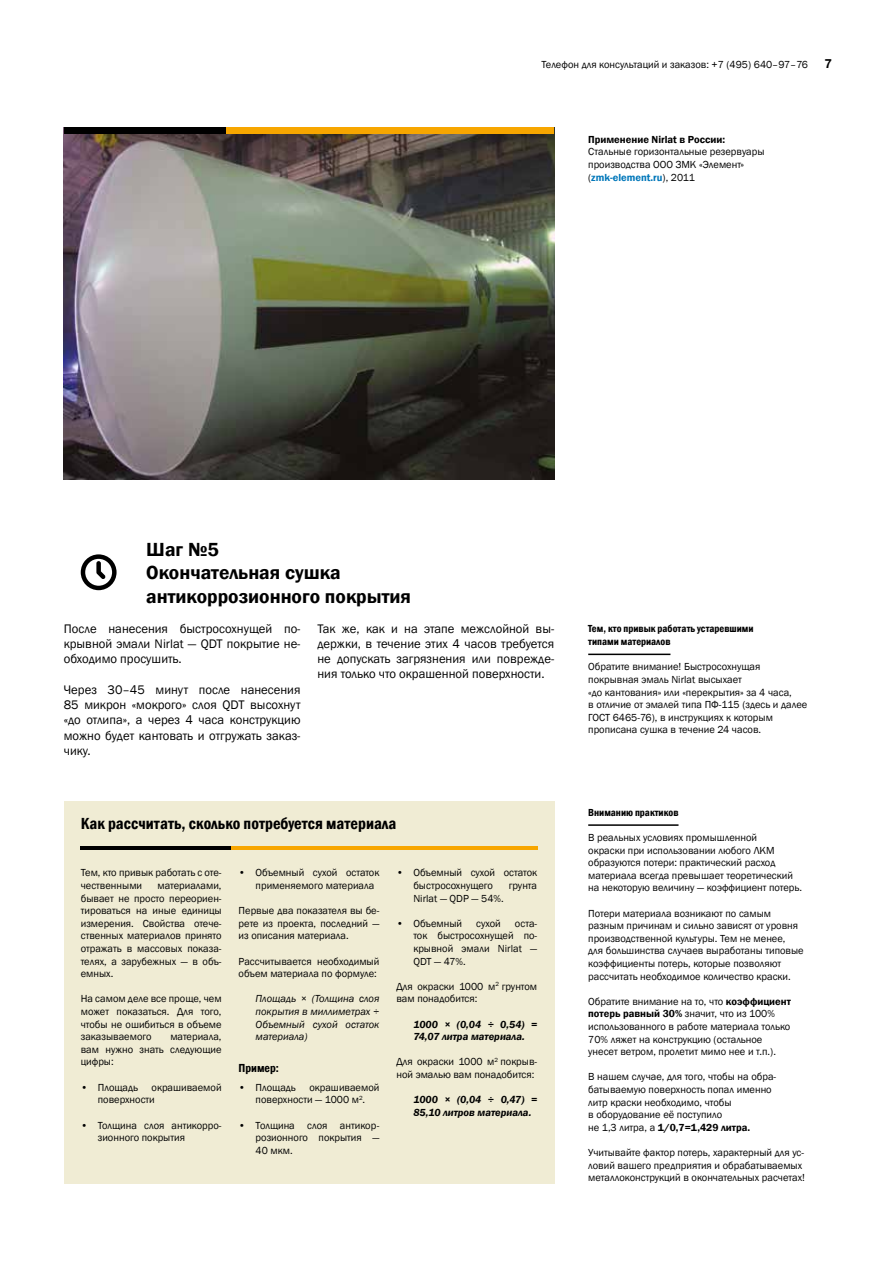
<style>
.page{position:relative;width:893px;height:1263px;background:#fff}
.page>*{position:absolute;margin:0;border:0;box-sizing:border-box;transform-origin:0 0}
.t1{font:600 19.5px/23.4px "Franklin Gothic";color:#000}
.t2{font:600 condensed 16.5px "Franklin Gothic";color:#000}
.t3{font:12.75px/15.3px "Franklin Gothic";color:#000;text-align:justify}
.t4{font:12.75px "Helvetica 7 Bold";color:#000}
.t5{font:600 condensed 12px "Franklin Gothic";color:#000}
.t6{font:10.5px/12.6px "Franklin Gothic";color:#000}
.t7{font:italic 600 10.5px/12.6px "Franklin Gothic";color:#000}
.t8{font:italic 10.5px/12.6px "Franklin Gothic";color:#000;text-align:justify}
.t9{font:600 condensed 10.5px/12.6px "Franklin Gothic";color:#000}
.t10{font:600 10.5px "Franklin Gothic";color:#000}
.s1{font-weight:600;color:#0077ba}
.s2{font-weight:600}
</style>
<div class="page">
<hr style="left:588px;top:654px;width:82px;height:1px;background:#000">
<hr style="left:588px;top:824px;width:90px;height:2px;background:#000">
<div style="left:64px;top:801px;width:490px;height:382px;background:#f0ecd4"></div>
<img style="left:64px;top:134px;width:490px;height:345px">
<div style="left:225px;top:128px;width:329px;height:6px;background:#f7a600"></div>
<div style="left:64px;top:128px;width:161px;height:6px;background:#000"></div>
<hr style="left:231px;top:846px;width:306px;height:4px;background:#f7a600">
<hr style="left:81px;top:846px;width:150px;height:4px;background:#000">
<svg style="left:81px;top:554px;width:36px;height:36px"></svg>
<p class="t6" style="left:541px;top:58px;width:268px">Телефон для консультаций и заказов: +7 (495) 640–97–76</p>
<p class="t4" style="left:825px;top:57px;width:9px">7</p>
<p class="t10" style="left:588px;top:133px;width:138px">Применение Nirlat в России:</p>
<p class="t6" style="left:588px;top:146px;width:178px">Стальные горизонтальные резервуары производства ООО ЗМК «Элемент» (<span class="s1">zmk-element.ru</span>), 2011</p>
<h1 class="t1" style="left:146px;top:538px;width:266px">Шаг №5<br>Окончательная сушка антикоррозионного покрытия</h1>
<p class="t3" style="left:64px;top:621px;width:238px">После нанесения быстросохнущей по&shy;крывной эмали Nirlat — QDT покрытие не&shy;обходимо просушить.</p>
<p class="t3" style="left:64px;top:682px;width:238px">Через 30–45 минут после нанесения 85 микрон «мокрого» слоя QDT высохнут «до отлипа», а через 4 часа конструкцию можно будет кантовать и отгружать заказ&shy;чику.</p>
<p class="t3" style="left:317px;top:621px;width:238px">Так же, как и на этапе межслойной вы&shy;держки, в течение этих 4 часов требуется не допускать загрязнения или поврежде&shy;ния только что окрашенной поверхности.</p>
<h2 class="t2" style="left:81px;top:813px;width:317px">Как рассчитать, сколько потребуется материала</h2>
<p class="t6" style="left:81px;top:867px;width:142px">Тем, кто привык работать с оте&shy;чественными</p>
<p class="t6" style="left:256px;top:867px;width:125px;text-indent:-17px">• Объемный сухой остаток применяемого материала</p>
<p class="t6" style="left:239px;top:905px;width:142px;text-align:justify">Первые два показателя вы бе&shy;рете из проекта, последний — из описания материала.</p>
<p class="t6" style="left:239px;top:955px;width:142px">Рассчитывается необходимый объем материала по формуле:</p>
<p class="t8" style="left:256px;top:993px;width:125px">Площадь × (Толщина слоя покрытия в миллиметрах ÷ Объемный сухой остаток материала)</p>
<p class="t5" style="left:239px;top:1060px;width:42px">Пример:</p>
<p class="t6" style="left:239px;top:1081px;width:59px">• Площадь</p>
<p class="t6" style="left:413px;top:867px;width:125px;text-indent:-17px">• Объемный сухой остаток быстросохнущего</p>
<p class="t6" style="left:81px;top:879px;width:142px;text-align:justify;text-indent:77px">материалами, бывает не просто переориен&shy;тироваться на иные единицы измерения. Свойства отече&shy;ственных материалов принято отражать в массовых показа&shy;телях, а зарубежных — в объ&shy;емных.</p>
<p class="t6" style="left:81px;top:993px;width:142px;text-align:justify">На самом деле все проще, чем может показаться. Для того, чтобы не ошибиться в объеме заказываемого</p>
<p class="t6" style="left:509px;top:879px;width:30px">грунта</p>
<p class="t6" style="left:413px;top:892px;width:92px">Nirlat — QDP — 54%.</p>
<p class="t6" style="left:396px;top:917px;width:67px">• Объемный</p>
<p class="t6" style="left:476px;top:917px;width:26px">сухой</p>
<p class="t6" style="left:413px;top:917px;width:125px;text-align:justify;text-indent:102px">оста&shy;ток быстросохнущей по&shy;крывной эмали Nirlat — QDT — 47%.</p>
<p class="t6" style="left:396px;top:980px;width:142px">Для окраски 1000 м<sup>2</sup> грунтом вам понадобится:</p>
<p class="t7" style="left:413px;top:1018px;width:125px">1000 × (0,04 ÷ 0,54) =<br>74,07 литра материала.</p>
<p class="t6" style="left:396px;top:1056px;width:142px">Для окраски 1000 м<sup>2</sup> покрыв&shy;ной эмалью вам понадобится:</p>
<p class="t7" style="left:413px;top:1093px;width:125px">1000 × (0,04 ÷ 0,47) =<br>85,10 литров материала.</p>
<p class="t6" style="left:81px;top:1031px;width:142px;text-align:justify;text-indent:90px">материала, вам нужно знать следующие цифры:</p>
<p class="t6" style="left:81px;top:1081px;width:59px">• Площадь</p>
<p class="t6" style="left:256px;top:1081px;width:125px;text-indent:54px">окрашиваемой поверхности — 1000 м<sup>2</sup>.</p>
<p class="t6" style="left:256px;top:1119px;width:125px;text-align:justify;text-indent:-17px">• Толщина слоя антикор&shy;розионного покрытия — 40 мкм.</p>
<p class="t6" style="left:98px;top:1081px;width:125px;text-indent:54px">окрашиваемой поверхности</p>
<p class="t6" style="left:98px;top:1119px;width:125px;text-indent:-17px">• Толщина слоя антикорро&shy;зионного покрытия</p>
<p class="t9" style="left:588px;top:622px;width:167px">Тем, кто привык работать устаревшими типами материалов</p>
<p class="t6" style="left:588px;top:661px;width:221px">Обратите внимание! Быстросохнущая покрывная эмаль Nirlat высыхает<br>«до кантования» или «перекрытия» за 4 часа,<br>в отличие от эмалей типа ПФ-115 (здесь и далее ГОСТ 6465-76), в инструкциях к которым прописана сушка в течение 24 часов.</p>
<p class="t9" style="left:588px;top:806px;width:92px">Вниманию практиков</p>
<p class="t6" style="left:588px;top:831px;width:215px">В реальных условиях промышленной<br>окраски при использовании любого ЛКМ образуются потери: практический расход материала всегда превышает теоретический на некоторую величину — коэффициент потерь.</p>
<p class="t6" style="left:588px;top:907px;width:217px">Потери материала возникают по самым разным причинам и сильно зависят от уровня производственной культуры. Тем не менее,<br>для большинства случаев выработаны типовые коэффициенты потерь, которые позволяют рассчитать необходимое количество краски.</p>
<p class="t6" style="left:588px;top:995px;width:204px">Обратите внимание на то, что <span class="s2">коэффициент потерь равный 30%</span> значит, что из 100% использованного в работе материала только 70% ляжет на конструкцию (остальное унесет ветром, пролетит мимо нее и т.п.).</p>
<p class="t6" style="left:588px;top:1071px;width:189px">В нашем случае, для того, чтобы на обра&shy;батываемую поверхность попал именно литр краски необходимо, чтобы<br>в оборудование её поступило<br>не 1,3 литра, а <span class="s2">1/0,7=1,429 литра.</span></p>
<p class="t6" style="left:588px;top:1146px;width:218px">Учитывайте фактор потерь, характерный для ус&shy;ловий вашего предприятия и обрабатываемых металлоконструкций в окончательных расчетах!</p>
</div>
